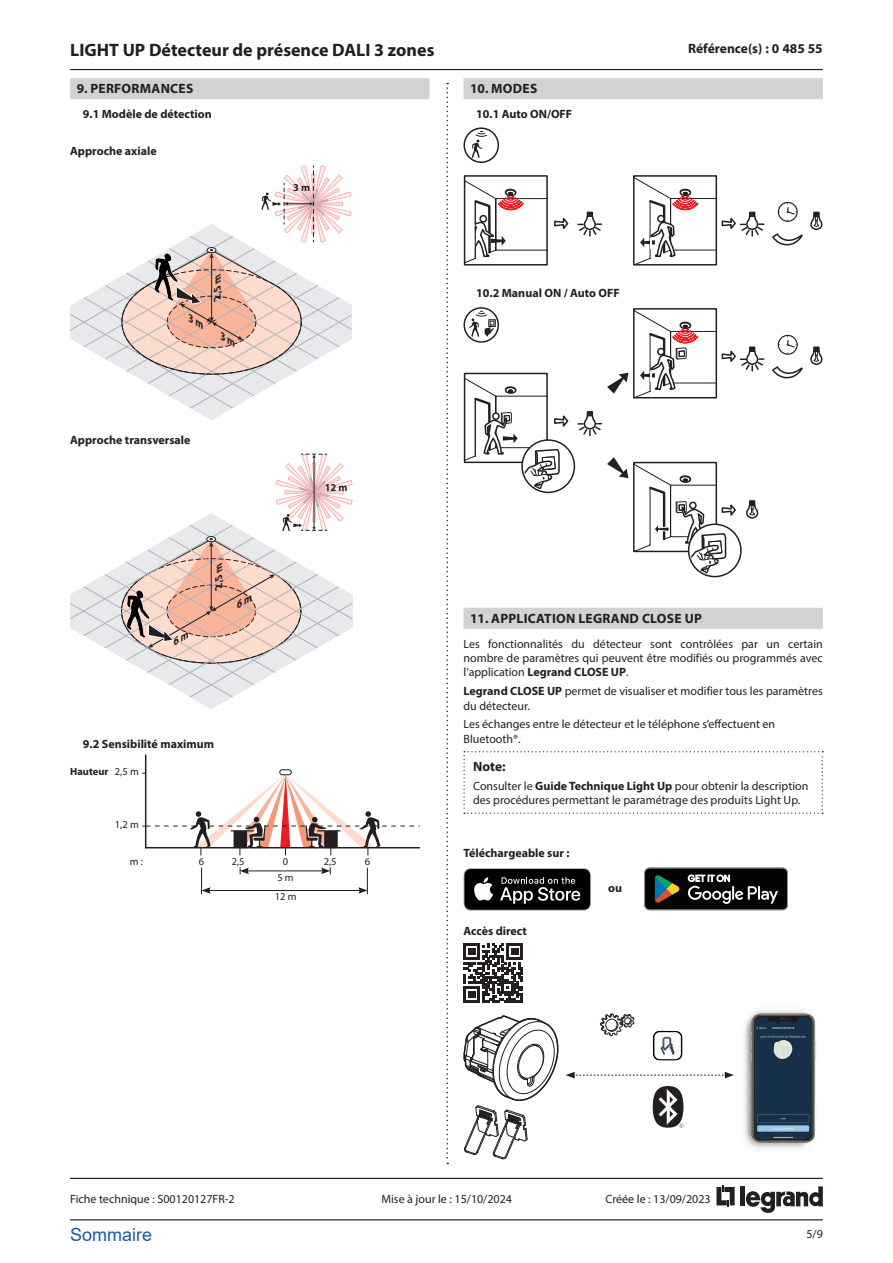
<style>
.page{position:relative;width:893px;height:1263px;background:#fff}
.page>*{position:absolute;margin:0;border:0;box-sizing:border-box;transform-origin:0 0}
.t1{font:700 18px "Myriad Pro";color:#231f20}
.t2{font:18px "Arial";color:#175d9e}
.Texte_courant{font:700 13.5px "Myriad Pro";letter-spacing:.02em;color:#231f20}
.Texte_courant-2{font:700 13.5px "Myriad Pro";color:#231f20}
.Texte_courant-3{font:12px/14.4px "Myriad Pro";color:#231f20}
.Sous-titre_01_-_2_col{font:700 12px "Myriad Pro";color:#231f20}
.Texte_courant-4{font:700 12px "Myriad Pro";color:#231f20}
.légende{font:10.5px "Myriad Pro";color:#231f20}
.légende-2{font:700 10.5px "Myriad Pro";color:#231f20}
.légende-3{font:italic 700 10.5px "Myriad Pro";color:#231f20}
.s1{font-weight:700}
</style>
<div class="page">
<hr style="left:70px;top:1219px;width:753px;height:1px;background:#231f20">
<hr style="left:70px;top:1178px;width:753px;height:1px;background:#231f20">
<svg style="left:446px;top:83px;width:2px;height:1081px"></svg>
<hr style="left:70px;top:69px;width:753px;height:1px;background:#231f20">
<svg style="left:716px;top:1185px;width:19px;height:22px"></svg>
<hr style="left:741px;top:1186px;width:4px;height:20px;background:#231f20">
<svg style="left:746px;top:1186px;width:77px;height:27px"></svg>
<div style="left:70px;top:78px;width:359px;height:21px;background:#d1d2d4"></div>
<svg style="left:193px;top:409px;width:38px;height:11px"></svg>
<svg style="left:192px;top:698px;width:38px;height:11px"></svg>
<svg style="left:142px;top:754px;width:278px;height:101px"></svg>
<hr style="left:247px;top:871px;width:77px;height:1px;background:#231f20">
<hr style="left:208px;top:890px;width:153px;height:1px;background:#231f20">
<svg style="left:201px;top:868px;width:10px;height:26px"></svg>
<svg style="left:240px;top:867px;width:9px;height:7px"></svg>
<svg style="left:321px;top:867px;width:10px;height:7px"></svg>
<svg style="left:358px;top:868px;width:10px;height:26px"></svg>
<div style="left:463px;top:78px;width:360px;height:21px;background:#d1d2d4"></div>
<div style="left:463px;top:608px;width:360px;height:21px;background:#d1d2d4"></div>
<div style="left:633px;top:175px;width:84px;height:91px;border:2px solid #231f20"></div>
<svg style="left:810px;top:211px;width:13px;height:20px"></svg>
<svg style="left:467px;top:181px;width:78px;height:82px"></svg>
<hr style="left:475px;top:201px;width:1px;height:57px;background:#231f20">
<div style="left:464px;top:175px;width:84px;height:91px;border:2px solid #231f20"></div>
<svg style="left:554px;top:218px;width:15px;height:12px"></svg>
<svg style="left:578px;top:211px;width:24px;height:25px"></svg>
<svg style="left:778px;top:202px;width:20px;height:20px"></svg>
<svg style="left:772px;top:233px;width:30px;height:13px"></svg>
<svg style="left:634px;top:176px;width:130px;height:89px"></svg>
<div style="left:463px;top:127px;width:36px;height:36px;border:2px solid #231f20;border-radius:50%"></div>
<svg style="left:472px;top:130px;width:17px;height:28px"></svg>
<svg style="left:810px;top:346px;width:13px;height:19px"></svg>
<svg style="left:578px;top:411px;width:24px;height:25px"></svg>
<svg style="left:778px;top:335px;width:20px;height:20px"></svg>
<svg style="left:772px;top:366px;width:30px;height:13px"></svg>
<div style="left:633px;top:308px;width:84px;height:90px;border:2px solid #231f20"></div>
<svg style="left:634px;top:309px;width:131px;height:89px"></svg>
<svg style="left:746px;top:500px;width:13px;height:19px"></svg>
<div style="left:633px;top:462px;width:84px;height:90px;border:2px solid #231f20"></div>
<div style="left:688px;top:523px;width:54px;height:54px;border:2px solid #231f20;border-radius:50%"></div>
<svg style="left:634px;top:463px;width:103px;height:112px"></svg>
<div style="left:521px;top:439px;width:54px;height:54px;border:2px solid #231f20;border-radius:50%"></div>
<svg style="left:465px;top:373px;width:105px;height:118px"></svg>
<svg style="left:607px;top:373px;width:21px;height:21px"></svg>
<svg style="left:607px;top:457px;width:21px;height:21px"></svg>
<div style="left:463px;top:307px;width:36px;height:36px;border:2px solid #231f20;border-radius:50%"></div>
<div style="left:488px;top:319px;width:7px;height:8px;border:1px solid #231f20"></div>
<svg style="left:468px;top:310px;width:26px;height:27px"></svg>
<svg style="left:463px;top:751px;width:360px;height:63px"></svg>
<svg style="left:644px;top:868px;width:144px;height:42px;background:#2c2f2c"></svg>
<svg style="left:463px;top:868px;width:128px;height:43px;background:#343435"></svg>
<svg style="left:463px;top:943px;width:60px;height:60px"></svg>
<svg style="left:463px;top:1015px;width:95px;height:144px"></svg>
<svg style="left:566px;top:1072px;width:168px;height:6px"></svg>
<img style="left:653px;top:1031px;width:29px;height:29px">
<img style="left:744px;top:1010px;width:72px;height:139px">
<svg style="left:653px;top:1086px;width:30px;height:42px"></svg>
<svg style="left:600px;top:1013px;width:34px;height:23px"></svg>
<svg style="left:70px;top:165px;width:281px;height:244px"></svg>
<svg style="left:71px;top:454px;width:281px;height:244px"></svg>
<h1 class="t1" style="left:70px;top:38px;width:366px">LIGHT UP Détecteur de présence DALI 3 zones</h1>
<p class="Texte_courant-2" style="left:688px;top:39px;width:136px">Référence(s) : 0 485 55</p>
<p class="Texte_courant" style="left:77px;top:80px;width:118px">9. PERFORMANCES</p>
<p class="Sous-titre_01_-_2_col" style="left:83px;top:106px;width:130px">9.1 Modèle de détection</p>
<p class="Texte_courant-4" style="left:70px;top:144px;width:88px">Approche axiale</p>
<p class="Texte_courant" style="left:470px;top:80px;width:69px">10. MODES</p>
<p class="Sous-titre_01_-_2_col" style="left:476px;top:106px;width:98px">10.1 Auto ON/OFF</p>
<p class="légende-3" style="left:211px;top:299px;width:35px;rotate:-90deg">2,5m</p>
<p class="Texte_courant-4" style="left:70px;top:432px;width:122px">Approche transversale</p>
<p class="légende-3" style="left:212px;top:588px;width:35px;rotate:-90deg">2,5m</p>
<p class="Sous-titre_01_-_2_col" style="left:83px;top:736px;width:133px">9.2 Sensibilité maximum</p>
<p class="légende-2" style="left:70px;top:765px;width:40px">Hauteur</p>
<p class="légende" style="left:115px;top:765px;width:25px">2,5 m</p>
<p class="légende-2" style="left:293px;top:181px;width:18px">3 m</p>
<p class="légende-2" style="left:325px;top:480px;width:24px">12 m</p>
<p class="légende" style="left:115px;top:818px;width:25px">1,2 m</p>
<p class="légende" style="left:130px;top:855px;width:15px">m :</p>
<p class="légende" style="left:199px;top:855px;width:7px">6</p>
<p class="légende" style="left:232px;top:855px;width:14px">2,5</p>
<p class="légende" style="left:283px;top:855px;width:7px">0</p>
<p class="légende" style="left:365px;top:855px;width:7px">6</p>
<p class="légende" style="left:277px;top:871px;width:18px">5 m</p>
<p class="légende" style="left:275px;top:890px;width:23px">12 m</p>
<p class="légende" style="left:324px;top:855px;width:14px">2,5</p>
<p class="Sous-titre_01_-_2_col" style="left:476px;top:285px;width:145px">10.2 Manual ON / Auto OFF</p>
<p class="Texte_courant" style="left:470px;top:609px;width:233px">11. APPLICATION LEGRAND CLOSE UP</p>
<p class="Texte_courant-3" style="left:463px;top:636px;width:361px;text-align:justify">Les fonctionnalités du détecteur sont contrôlées par un certain nombre de paramètres qui peuvent être modifiés ou programmés avec l’application <span class="s1">Legrand CLOSE UP</span>.</p>
<p class="Texte_courant-3" style="left:463px;top:684px;width:361px"><span class="s1">Legrand CLOSE UP</span> permet de visualiser et modifier tous les paramètres du détecteur.</p>
<p class="Texte_courant-3" style="left:463px;top:717px;width:313px">Les échanges entre le détecteur et le téléphone s’effectuent en<br>Bluetooth®.</p>
<p class="Texte_courant" style="left:473px;top:758px;width:34px">Note:</p>
<p class="Texte_courant-3" style="left:473px;top:778px;width:337px">Consulter le <span class="s1">Guide Technique Light Up</span> pour obtenir la description des procédures permettant le paramétrage des produits Light Up.</p>
<p class="Texte_courant-4" style="left:463px;top:845px;width:108px">Téléchargeable sur :</p>
<p class="Texte_courant-4" style="left:463px;top:923px;width:65px">Accès direct</p>
<p class="Texte_courant-4" style="left:608px;top:880px;width:15px">ou</p>
<p class="Texte_courant-3" style="left:70px;top:1192px;width:166px">Fiche technique : S00120127FR-2</p>
<p class="Texte_courant-3" style="left:381px;top:1192px;width:132px">Mise à jour le : 15/10/2024</p>
<p class="Texte_courant-3" style="left:605px;top:1192px;width:107px">Créée le : 13/09/2023</p>
<h1 class="t2" style="left:70px;top:1222px;width:84px">Sommaire</h1>
<p class="Texte_courant-3" style="left:806px;top:1226px;width:18px">5/9</p>
</div>
